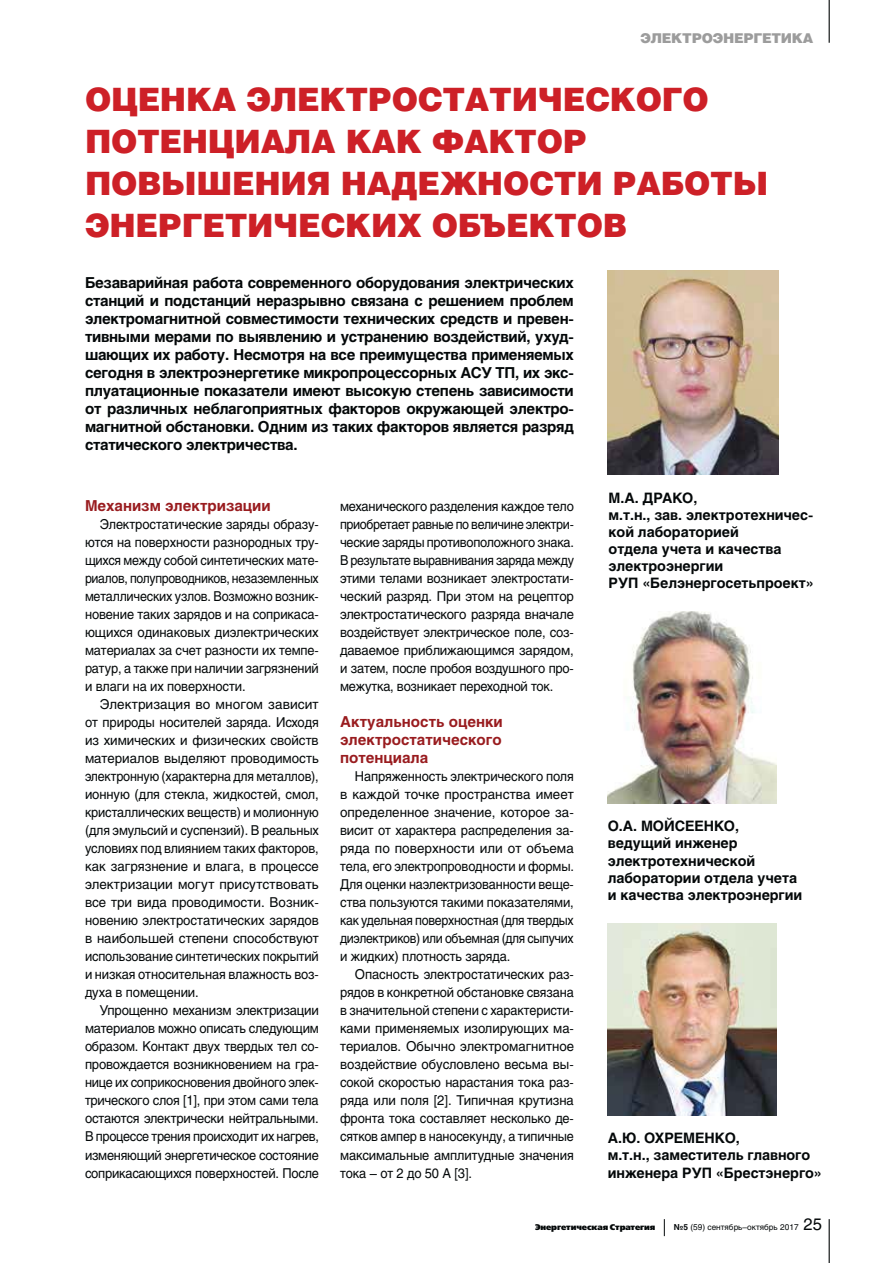
<style>
.page{position:relative;width:893px;height:1263px;background:#fff}
.page>*{position:absolute;margin:0;border:0;box-sizing:border-box;transform-origin:0 0}
.t1{font:32.25px/42px "Helios Black C";letter-spacing:-.01em;color:#cd2027}
.t2{font:700 15px/18px "Helios C";letter-spacing:-.02em;color:#040809;text-align:justify}
.t3{font:700 15px/18px "Helios C";color:#991c1f;text-align:justify}
.t4{font:700 14.25px/17.1px "Helios C";letter-spacing:-.005em;color:#040809}
.t5{font:13.5px/18px "Helios C";letter-spacing:-.015em;color:#040809;text-align:justify;scale:.95 1}
.t6{font:13.5px/18px "Helios C";letter-spacing:-.015em;color:#040809;text-align:justify}
.t7{font:13.5px/18px "Helios C";letter-spacing:-.015em;color:#040809;text-align:justify;scale:.96 1}
.t8{font:13.5px "Helios Black C";letter-spacing:-.02em;color:#9c9c9c}
.t9{font:8.25px "Helios C";color:#040809}
.t10{font:8.25px "Free Set Extra Bold C";letter-spacing:-.01em;color:#040809}
.s1{font-weight:700}
.s2{font-size:16.5px}
</style>
<div class="page">
<img style="left:608px;top:270px;width:170px;height:204px">
<img style="left:608px;top:612px;width:169px;height:191px">
<img style="left:608px;top:924px;width:169px;height:191px">
<hr style="left:828px;top:0;width:2px;height:43px;background:#040809">
<hr style="left:828px;top:1219px;width:2px;height:44px;background:#040809">
<svg style="left:664px;top:1219px;width:1px;height:17px"></svg>
<p class="t8" style="left:640px;top:30px;width:174px">ЭЛЕКТРОЭНЕРГЕТИКА</p>
<h1 class="t1" style="left:85px;top:79px;width:685px">ОЦЕНКА ЭЛЕКТРОСТАТИЧЕСКОГО<br>ПОТЕНЦИАЛА КАК ФАКТОР<br>ПОВЫШЕНИЯ НАДЕЖНОСТИ РАБОТЫ<br>ЭНЕРГЕТИЧЕСКИХ ОБЪЕКТОВ</h1>
<p class="t2" style="left:85px;top:274px;width:490px">Безаварийная работа современного оборудования электрических станций и подстанций неразрывно связана с решением проблем электромагнитной совместимости технических средств и превен&shy;тивными мерами по выявлению и устранению воздействий, ухуд&shy;шающих их работу. Несмотря на все преимущества применяемых сегодня в электроэнергетике микропроцессорных АСУ ТП, их экс&shy;плуатационные показатели имеют высокую степень зависимости от различных неблагоприятных факторов окружающей электро&shy;магнитной обстановки. Одним из таких факторов является разряд статического электричества.</p>
<p class="t3" style="left:85px;top:497px;width:187px">Механизм электризации</p>
<p class="t5" style="left:85px;top:516px;width:248px;text-indent:15px">Электростатические заряды образу&shy;ются на поверхности разнородных тру&shy;щихся между собой синтетических мате&shy;риалов, полупроводников, незаземленных металлических узлов. Возможно возник&shy;новение таких зарядов и на соприкаса&shy;ющихся одинаковых диэлектрических материалах за счет разности их темпе&shy;ратур, а также при наличии загрязнений и влаги на их поверхности.</p>
<p class="t6" style="left:85px;top:696px;width:235px;text-indent:15px">Электризация во многом зависит от природы носителей заряда. Исходя из химических и физических свойств материалов выделяют проводимость электронную (характерна для металлов), ионную (для стекла, жидкостей, смол, кристаллических веществ) и молионную (для эмульсий и суспензий). В реальных условиях под влиянием таких факторов, как загрязнение и влага, в процессе электризации могут присутствовать все три вида проводимости. Возник&shy;новению электростатических зарядов в наибольшей степени способствуют использование синтетических покрытий и низкая относительная влажность воз&shy;духа в помещении.</p>
<p class="t6" style="left:85px;top:1002px;width:235px;text-indent:15px">Упрощенно механизм электризации материалов можно описать следующим образом. Контакт двух твердых тел со&shy;провождается возникновением на гра&shy;нице их соприкосновения двойного элек&shy;трического слоя [1], при этом сами тела остаются электрически нейтральными.<br>В процессе трения происходит их нагрев, изменяющий энергетическое состояние соприкасающихся поверхностей. После</p>
<p class="t5" style="left:340px;top:498px;width:248px">механического разделения каждое тело приобретает равные по величине электри&shy;ческие заряды противоположного знака.<br>В результате выравнивания заряда между этими телами возникает электростати&shy;ческий разряд. При этом на рецептор электростатического разряда вначале воздействует электрическое поле, соз&shy;даваемое приближающимся зарядом, и затем, после пробоя воздушного про&shy;межутка, возникает переходной ток.</p>
<p class="t3" style="left:340px;top:713px;width:164px">Актуальность оценки электростатического потенциала</p>
<p class="t5" style="left:340px;top:768px;width:248px;text-indent:15px">Напряженность электрического поля в каждой точке пространства имеет определенное значение, которое за&shy;висит от характера распределения за&shy;ряда по поверхности или от объема тела, его электропроводности и формы.<br>Для оценки наэлектризованности веще&shy;ства пользуются такими показателями, как удельная поверхностная (для твердых диэлектриков) или объемная (для сыпучих и жидких) плотность заряда.</p>
<p class="t7" style="left:340px;top:966px;width:245px;text-indent:15px">Опасность электростатических раз&shy;рядов в конкретной обстановке связана в значительной степени с характеристи&shy;ками применяемых изолирующих ма&shy;териалов. Обычно электромагнитное воздействие обусловлено весьма вы&shy;сокой скоростью нарастания тока раз&shy;ряда или поля [2]. Типичная крутизна фронта тока составляет несколько де&shy;сятков ампер в наносекунду, а типичные максимальные амплитудные значения тока – от 2 до 50 А [3].</p>
<p class="t4" style="left:609px;top:489px;width:207px">М.А. ДРАКО,<br>м.т.н., зав. электротехничес&shy;кой лабораторией<br>отдела учета и качества электро энергии<br>РУП «Белэнергосетьпроект»</p>
<p class="t4" style="left:608px;top:818px;width:196px">О.А. МОЙСЕЕНКО, ведущий инженер электротехнической лаборатории отдела учета и качества электроэнергии</p>
<p class="t4" style="left:608px;top:1130px;width:216px">А.Ю. ОХРЕМЕНКО,<br>м.т.н., заместитель главного инженера РУП «Брестэнерго»</p>
<p class="t10" style="left:535px;top:1222px;width:122px">Энергетическая Стратегия</p>
<p class="t9" style="left:674px;top:1224px;width:150px"><span class="s1">№5</span> (59) сентябрь–октябрь 2017 <span class="s2">25</span></p>
</div>
